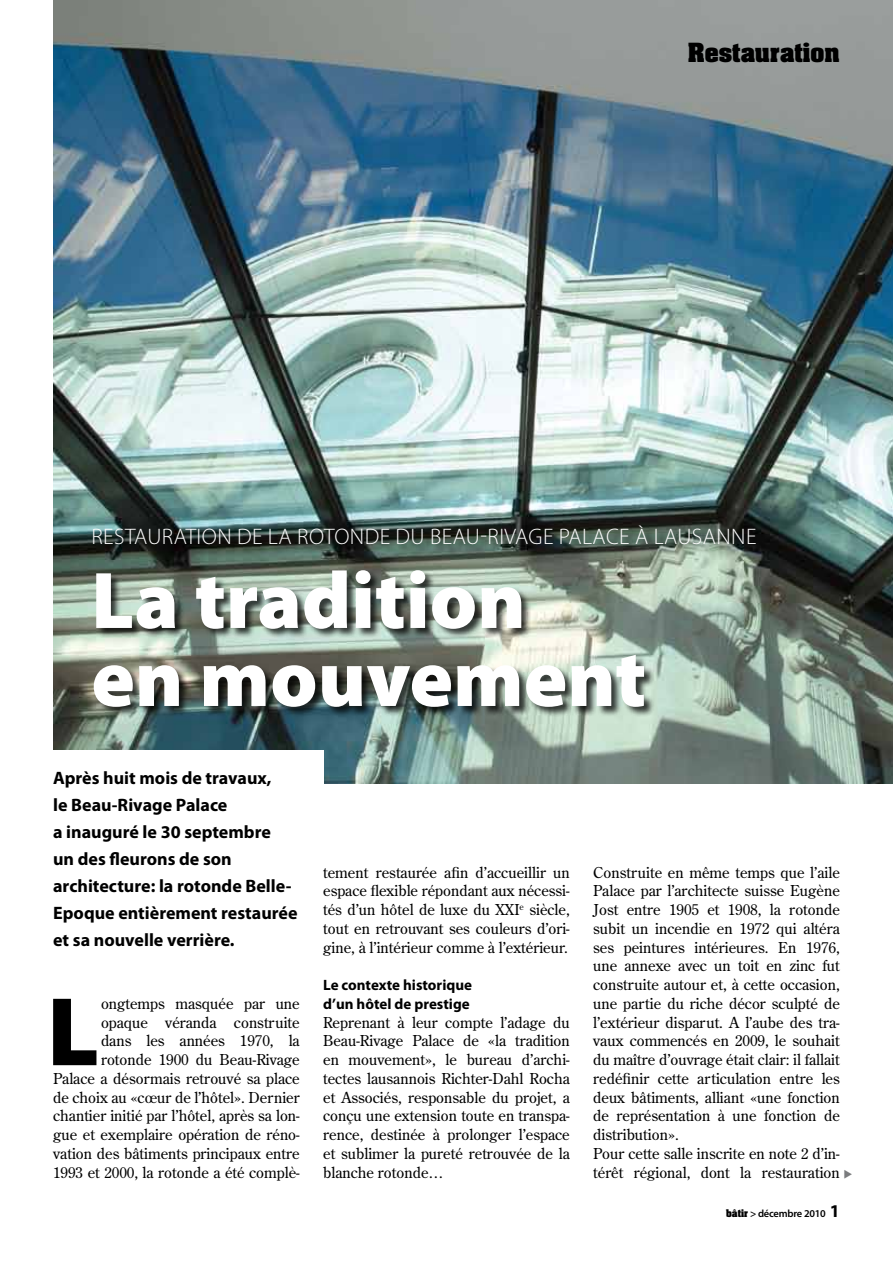
<style>
.page{position:relative;width:893px;height:1263px;background:#fff}
.page>*{position:absolute;margin:0;border:0;box-sizing:border-box;transform-origin:0 0}
.t1{font:900 98.4px "Myriad Pro";color:#000}
.t2{font:900 81px/78px "Myriad Pro";color:#fff}
.t3{font:300 22.5px "Myriad Pro";letter-spacing:.02em;color:#fff}
.t4{font:700 22.5px "Aachen";color:#000}
.t5{font:700 18px/27px "Myriad Pro";color:#000}
.t6{font:15px/18.8px "Century Old Style";color:#000;text-align:justify}
.t7{font:700 15px/18.8px "Myriad Pro";color:#000}
.t8{font:600 10.5px "Myriad Pro";letter-spacing:-.02em;color:#000}
.s1{font-family:"Aachen";font-weight:700;font-size:9px}
.s2{font-weight:700;font-size:18px}
</style>
<div class="page">
<img style="left:53px;top:0;width:840px;height:784px">
<div style="left:0;top:750px;width:323px;height:70px;background:#fff"></div>
<div style="left:93px;top:526px;width:673px;height:191px;background:#000;opacity:.75"></div>
<h3 class="t4" style="left:688px;top:36px;width:154px">Restauration</h3>
<h3 class="t3" style="left:91px;top:523px;width:666px">RESTAURATION DE LA ROTONDE DU BEAU-RIVAGE PALACE À LAUSANNE</h3>
<h2 class="t2" style="left:91px;top:558px;width:557px">La tradition<br>en mouvement</h2>
<p class="t5" style="left:53px;top:764px;width:246px">Après huit mois de travaux,<br>le Beau-Rivage Palace<br>a inauguré le 30 septembre<br>un des fleurons de son architecture: la rotonde Belle-<br>Epoque entièrement restaurée et sa nouvelle verrière.</p>
<p class="t6" style="left:53px;top:994px;width:248px;text-align:right">ongtemps masquée par une opaque véranda construite<br>dans les années 1970, la rotonde 1900 du Beau-Rivage<br>Palace a désormais retrouvé sa place de choix au «cœur de l’hôtel». Dernier chantier initié par l’hôtel, après sa lon&shy;gue et exemplaire opération de réno&shy;vation des bâtiments principaux entre 1993 et 2000, la rotonde a été complè-</p>
<h1 class="t1" style="left:47px;top:966px;width:53px">L</h1>
<p class="t6" style="left:323px;top:862px;width:248px">tement restaurée afin d’accueillir un espace flexible répondant aux nécessi&shy;tés d’un hôtel de luxe du XXI<sup>e</sup> siècle, tout en retrouvant ses couleurs d’ori&shy;gine, à l’intérieur comme à l’extérieur.</p>
<p class="t7" style="left:323px;top:975px;width:150px">Le contexte historique d’un hôtel de prestige</p>
<p class="t6" style="left:323px;top:1012px;width:248px">Reprenant à leur compte l’adage du Beau-Rivage Palace de «la tradition en mouvement», le bureau d’archi&shy;tectes lausannois Richter-Dahl Rocha et Associés, responsable du projet, a conçu une extension toute en transpa&shy;rence, destinée à prolonger l’espace et sublimer la pureté retrouvée de la blanche rotonde…</p>
<p class="t6" style="left:593px;top:862px;width:248px;text-align:left">Construite en même temps que l’aile Palace par l’architecte suisse Eugène Jost entre 1905 et 1908, la rotonde subit un incendie en 1972 qui altéra ses peintures intérieures. En 1976, une annexe avec un toit en zinc fut construite autour et, à cette occasion, une partie du riche décor sculpté de l’extérieur disparut. A l’aube des tra&shy;vaux commencés en 2009, le souhait du maître d’ouvrage était clair: il fallait redéfinir cette articulation entre les deux bâtiments, alliant «une fonction de représentation à une fonction de distribution».<br>Pour cette salle inscrite en note 2 d’in&shy;térêt régional, dont la restauration</p>
<p class="t8" style="left:726px;top:1207px;width:115px"><span class="s1">bâtir</span> &gt; décembre 2010 <span class="s2">1</span></p>
</div>
